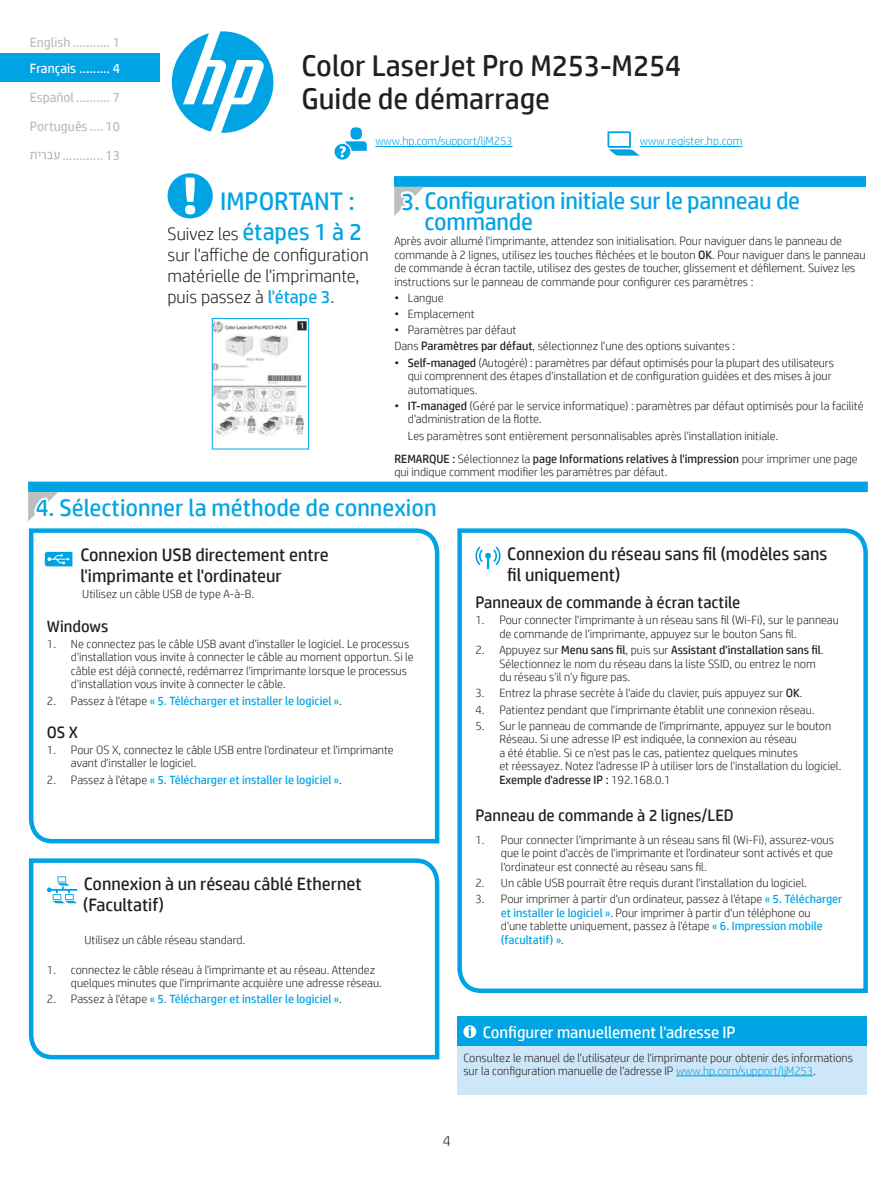
<style>
.page{position:relative;width:893px;height:1188px;background:#fff}
.page>*{position:absolute;margin:0;border:0;box-sizing:border-box;transform-origin:0 0}
.t1{font:30px/33px "HP Simplified";color:#231f20}
.t2{font:25.5px "HP Simplified";color:#00a4e4}
.t3{font:24px/21px "HP Simplified";letter-spacing:-.01em;color:#00a4e4}
.t4{font:18px/21px "HP Simplified";color:#231f20}
.t5{font:300 18px/21px "HP Simplified";color:#231f20}
.t6{font:16.5px "HP Simplified";color:#231f20}
.t7{font:16.5px "HP Simplified";color:#fff}
.t8{font:300 15px "HP Simplified";color:#231f20}
.t9{font:13.5px/28.8px "HP Simplified";color:#bcbec0;text-align:right}
.t10{font:13.5px "HP Simplified";color:#fff}
.t11{font:300 12px/13.5px "HP Simplified";color:#231f20}
.t12{font:12px "HP Simplified";color:#00a4e4}
.t13{font:300 12px "HP Simplified";letter-spacing:-.015em;color:#00a4e4}
.s1{font-weight:400;font-size:24px;color:#00a4e4}
.s2{font-weight:400;color:#00a4e4}
.s3{font-weight:400}
.s4{font-weight:300;color:#231f20}
.s5{color:#00a4e4}
</style>
<div class="page">
<svg style="left:30px;top:152px;width:30px;height:8px"></svg>
<div style="left:0;top:53px;width:160px;height:29px;background:#00a4e4"></div>
<div style="left:28px;top:482px;width:839px;height:10px;background:#00a4e4"></div>
<svg style="left:334px;top:127px;width:32px;height:33px"></svg>
<svg style="left:607px;top:131px;width:32px;height:25px"></svg>
<svg style="left:28px;top:528px;width:412px;height:316px"></svg>
<svg style="left:457px;top:528px;width:411px;height:465px"></svg>
<svg style="left:28px;top:858px;width:412px;height:202px"></svg>
<svg style="left:172px;top:31px;width:101px;height:102px"></svg>
<hr style="left:375px;top:146px;width:137px;height:1px;background:#00a4e4">
<hr style="left:639px;top:146px;width:103px;height:1px;background:#00a4e4">
<svg style="left:45px;top:552px;width:27px;height:14px"></svg>
<svg style="left:28px;top:492px;width:32px;height:29px"></svg>
<div style="left:457px;top:1017px;width:409px;height:29px;background:#00a4e4"></div>
<div style="left:457px;top:1046px;width:409px;height:49px;background:#cde7f8"></div>
<svg style="left:463px;top:1025px;width:13px;height:13px"></svg>
<hr style="left:675px;top:1075px;width:137px;height:1px;background:#00a4e4">
<div style="left:167px;top:173px;width:46px;height:45px;background:#00a4e4;border-radius:50%"></div>
<svg style="left:185px;top:178px;width:10px;height:36px"></svg>
<div style="left:394px;top:176px;width:471px;height:11px;background:#00a4e4"></div>
<svg style="left:394px;top:187px;width:30px;height:29px"></svg>
<img style="left:214px;top:320px;width:93px;height:117px">
<div style="left:212px;top:318px;width:97px;height:131px;border:1px solid #00a4e4"></div>
<p class="t9" style="left:30px;top:28px;width:92px">English ........... 1</p>
<p class="t10" style="left:30px;top:60px;width:92px">Français ......... 4</p>
<p class="t9" style="left:30px;top:83px;width:92px">Español .......... 7</p>
<p class="t9" style="left:30px;top:112px;width:92px">Português .... 10 ............ 13</p>
<h1 class="t1" style="left:301px;top:49px;width:381px">Color LaserJet Pro M253-M254<br>Guide de démarrage</h1>
<p class="t13" style="left:375px;top:133px;width:139px">www.hp.com/support/ljM253</p>
<p class="t13" style="left:639px;top:133px;width:104px">www.register.hp.com</p>
<h2 class="t2" style="left:220px;top:184px;width:136px">IMPORTANT :</h2>
<h3 class="t5" style="left:167px;top:223px;width:202px">Suivez les <span class="s1">étapes 1 à 2 </span>sur l'affiche de configuration matérielle de l'imprimante, puis passez à <span class="s2">l'étape 3</span>.</h3>
<h3 class="t3" style="left:424px;top:190px;width:377px;text-indent:-23px">3. Configuration initiale sur le panneau de commande</h3>
<p class="t11" style="left:394px;top:234px;width:472px">Après avoir allumé l'imprimante, attendez son initialisation. Pour naviguer dans le panneau de commande à 2 lignes, utilisez les touches fléchées et le bouton <span class="s3">OK</span>. Pour naviguer dans le panneau de commande à écran tactile, utilisez des gestes de toucher, glissement et défilement. Suivez les instructions sur le panneau de commande pour configurer ces paramètres :</p>
<p class="t11" style="left:394px;top:291px;width:51px">• Langue</p>
<p class="t11" style="left:394px;top:307px;width:82px">• Emplacement</p>
<p class="t11" style="left:394px;top:322px;width:342px;line-height:16.2px">• Paramètres par défaut<br>Dans <span class="s3">Paramètres par défaut</span>, sélectionnez l'une des options suivantes :</p>
<p class="t11" style="left:407px;top:355px;width:427px;text-indent:-14px">• <span class="s3">Self-managed</span> (Autogéré) : paramètres par défaut optimisés pour la plupart des utilisateurs qui comprennent des étapes d'installation et de configuration guidées et des mises à jour automatiques.</p>
<p class="t11" style="left:407px;top:399px;width:457px;text-indent:-14px">• <span class="s3">IT-managed</span> (Géré par le service informatique) : paramètres par défaut optimisés pour la facilité d'administration de la flotte.</p>
<p class="t11" style="left:394px;top:424px;width:464px;line-height:23px;text-indent:14px">Les paramètres sont entièrement personnalisables après l'installation initiale.<br><span class="s3">REMARQUE :</span> Sélectionnez la <span class="s3">page Informations relatives à l'impression</span> pour imprimer une page</p>
<p class="t11" style="left:394px;top:465px;width:274px">qui indique comment modifier les paramètres par défaut.</p>
<h3 class="t3" style="left:36px;top:497px;width:402px">4. Sélectionner la méthode de connexion</h3>
<h3 class="t4" style="left:80px;top:544px;width:250px">Connexion USB directement entre l'imprimante et l'ordinateur</h3>
<p class="t11" style="left:82px;top:587px;width:173px">Utilisez un câble USB de type A-à-B.</p>
<h3 class="t6" style="left:47px;top:615px;width:63px">Windows</h3>
<p class="t11" style="left:71px;top:637px;width:344px;text-indent:-24px">1. Ne connectez pas le câble USB avant d'installer le logiciel. Le processus d'installation vous invite à connecter le câble au moment opportun. Si le câble est déjà connecté, redémarrez l'imprimante lorsque le processus d'installation vous invite à connecter le câble.</p>
<p class="t12" style="left:47px;top:693px;width:296px"><span class="s4">2. Passez à l'étape</span> « 5. Télécharger et installer le logiciel »<span class="s4">.</span></p>
<h3 class="t6" style="left:47px;top:721px;width:33px">OS X</h3>
<p class="t11" style="left:71px;top:743px;width:324px;text-indent:-24px">1. Pour OS X, connectez le câble USB entre l'ordinateur et l'imprimante avant d'installer le logiciel.</p>
<p class="t12" style="left:47px;top:772px;width:296px"><span class="s4">2. Passez à l'étape</span> « 5. Télécharger et installer le logiciel »<span class="s4">.</span></p>
<h3 class="t4" style="left:83px;top:873px;width:280px">Connexion à un réseau câblé Ethernet (Facultatif)</h3>
<p class="t11" style="left:84px;top:933px;width:162px">Utilisez un câble réseau standard.</p>
<p class="t11" style="left:71px;top:962px;width:312px;text-indent:-24px">1. connectez le câble réseau à l'imprimante et au réseau. Attendez quelques minutes que l'imprimante acquière une adresse réseau.</p>
<p class="t12" style="left:47px;top:991px;width:296px"><span class="s4">2. Passez à l'étape</span> « 5. Télécharger et installer le logiciel »<span class="s4">.</span></p>
<h3 class="t4" style="left:507px;top:543px;width:321px">Connexion du réseau sans fil (modèles sans fil uniquement)</h3>
<h3 class="t6" style="left:475px;top:592px;width:266px">Panneaux de commande à écran tactile</h3>
<p class="t11" style="left:499px;top:613px;width:341px;text-indent:-24px">1. Pour connecter l'imprimante à un réseau sans fil (Wi-Fi), sur le panneau de commande de l'imprimante, appuyez sur le bouton Sans fil.</p>
<p class="t11" style="left:499px;top:643px;width:325px;text-indent:-24px">2. Appuyez sur <span class="s3">Menu sans fil</span>, puis sur <span class="s3">Assistant d'installation sans fil</span>.<br>Sélectionnez le nom du réseau dans la liste SSID, ou entrez le nom du réseau s'il n'y figure pas.</p>
<p class="t11" style="left:475px;top:686px;width:328px">3. Entrez la phrase secrète à l'aide du clavier, puis appuyez sur <span class="s3">OK</span>.</p>
<p class="t11" style="left:475px;top:702px;width:340px">4. Patientez pendant que l'imprimante établit une connexion réseau.</p>
<p class="t11" style="left:499px;top:719px;width:343px;text-indent:-24px">5. Sur le panneau de commande de l'imprimante, appuyez sur le bouton Réseau. Si une adresse IP est indiquée, la connexion au réseau<br>a été établie. Si ce n'est pas le cas, patientez quelques minutes<br>et réessayez. Notez l'adresse IP à utiliser lors de l'installation du logiciel.<br><span class="s3">Exemple d'adresse IP :</span> 192.168.0.1</p>
<h3 class="t6" style="left:475px;top:804px;width:260px">Panneau de commande à 2 lignes/LED</h3>
<p class="t11" style="left:500px;top:832px;width:334px;text-align:justify;text-indent:-26px">1. Pour connecter l'imprimante à un réseau sans fil (Wi-Fi), assurez-vous que le point d'accès de l'imprimante et l'ordinateur sont activés et que l'ordinateur est connecté au réseau sans fil.</p>
<p class="t11" style="left:475px;top:876px;width:333px">2. Un câble USB pourrait être requis durant l'installation du logiciel.</p>
<p class="t11" style="left:500px;top:892px;width:343px;text-indent:-26px">3. Pour imprimer à partir d'un ordinateur, passez à l'étape <span class="s2">« 5. Télécharger et installer le logiciel »</span>. Pour imprimer à partir d'un téléphone ou<br>d'une tablette uniquement, passez à l'étape <span class="s2">« 6. Impression mobile (facultatif) »</span>.</p>
<h3 class="t7" style="left:482px;top:1022px;width:254px">Configurer manuellement l'adresse IP</h3>
<p class="t11" style="left:463px;top:1051px;width:391px;line-height:12.8px">Consultez le manuel de l'utilisateur de l'imprimante pour obtenir des informations sur la configuration manuelle de l'adresse IP <span class="s5">www.hp.com/support/ljM253</span>.</p>
<p class="t8" style="left:442px;top:1131px;width:10px">4</p>
</div>
